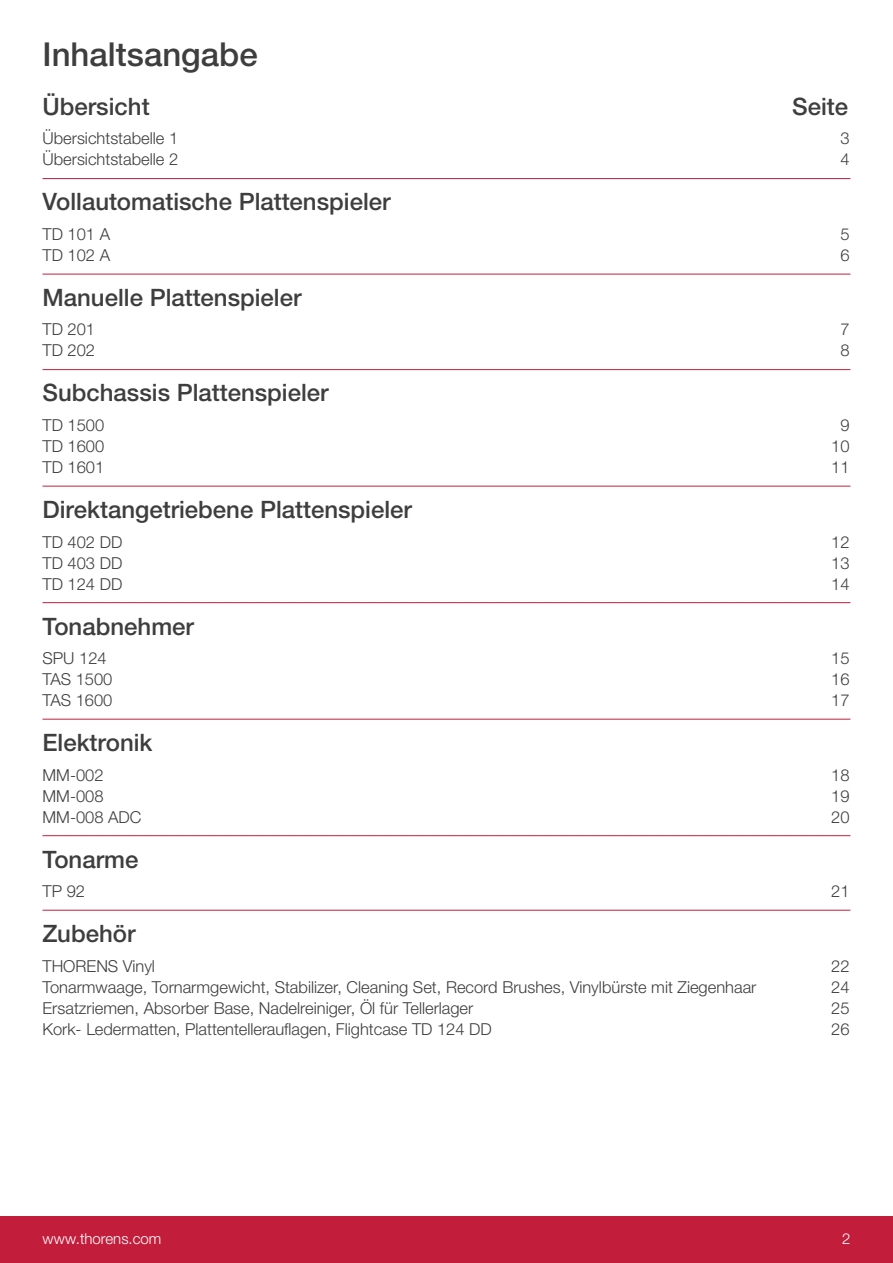
<style>
.page{position:relative;width:893px;height:1263px;background:#fff}
.page>*{position:absolute;margin:0;border:0;box-sizing:border-box;transform-origin:0 0}
.t1{font:500 33px "Helvetica Neue LTW1 G";color:#3e3e3f}
.t2{font:500 24px "Helvetica Neue LTW1 G";color:#3e3e3f}
.t3{font:300 16.5px "Helvetica Neue LTW1 G";color:#3e3e3f}
.t4{font:300 15px "Helvetica Neue LTW1 G";color:#fff}
</style>
<div class="page">
<div style="left:0;top:1216px;width:893px;height:47px;background:#c21e3c"></div>
<hr style="left:43px;top:178px;width:807px;height:1px;background:#c21e3c">
<hr style="left:43px;top:274px;width:807px;height:1px;background:#c21e3c">
<hr style="left:43px;top:369px;width:807px;height:1px;background:#c21e3c">
<hr style="left:43px;top:486px;width:807px;height:1px;background:#c21e3c">
<hr style="left:43px;top:602px;width:807px;height:1px;background:#c21e3c">
<hr style="left:43px;top:719px;width:807px;height:1px;background:#c21e3c">
<hr style="left:43px;top:835px;width:807px;height:1px;background:#c21e3c">
<hr style="left:43px;top:910px;width:807px;height:1px;background:#c21e3c">
<h1 class="t1" style="left:43px;top:35px;width:217px">Inhaltsangabe</h1>
<h2 class="t2" style="left:43px;top:92px;width:109px">Übersicht</h2>
<h2 class="t2" style="left:792px;top:92px;width:57px">Seite</h2>
<p class="t3" style="left:43px;top:128px;width:137px">Übersichtstabelle 1</p>
<p class="t3" style="left:840px;top:128px;width:11px">3</p>
<p class="t3" style="left:43px;top:149px;width:137px">Übersichtstabelle 2</p>
<p class="t3" style="left:840px;top:149px;width:11px">4</p>
<h2 class="t2" style="left:43px;top:187px;width:350px">Vollautomatische Plattenspieler</h2>
<p class="t3" style="left:43px;top:224px;width:69px">TD 101 A</p>
<p class="t3" style="left:840px;top:224px;width:11px">5</p>
<p class="t3" style="left:43px;top:245px;width:69px">TD 102 A</p>
<p class="t3" style="left:840px;top:245px;width:11px">6</p>
<h2 class="t2" style="left:43px;top:283px;width:261px">Manuelle Plattenspieler</h2>
<p class="t3" style="left:43px;top:319px;width:54px">TD 201</p>
<p class="t3" style="left:840px;top:319px;width:11px">7</p>
<p class="t3" style="left:43px;top:340px;width:54px">TD 202</p>
<p class="t3" style="left:840px;top:340px;width:11px">8</p>
<h2 class="t2" style="left:43px;top:378px;width:288px">Subchassis Plattenspieler</h2>
<p class="t3" style="left:43px;top:415px;width:63px">TD 1500</p>
<p class="t3" style="left:840px;top:415px;width:11px">9</p>
<p class="t3" style="left:43px;top:436px;width:63px">TD 1600</p>
<p class="t3" style="left:831px;top:436px;width:20px">10</p>
<p class="t3" style="left:43px;top:457px;width:63px">TD 1601</p>
<p class="t3" style="left:831px;top:457px;width:20px">11</p>
<h2 class="t2" style="left:43px;top:495px;width:371px">Direktangetriebene Plattenspieler</h2>
<p class="t3" style="left:43px;top:531px;width:81px">TD 402 DD</p>
<p class="t3" style="left:831px;top:531px;width:20px">12</p>
<p class="t3" style="left:43px;top:553px;width:81px">TD 403 DD</p>
<p class="t3" style="left:831px;top:553px;width:20px">13</p>
<p class="t3" style="left:43px;top:574px;width:81px">TD 124 DD</p>
<p class="t3" style="left:831px;top:574px;width:20px">14</p>
<h2 class="t2" style="left:43px;top:611px;width:153px">Tonabnehmer</h2>
<p class="t3" style="left:43px;top:648px;width:66px">SPU 124</p>
<p class="t3" style="left:831px;top:648px;width:20px">15</p>
<p class="t3" style="left:43px;top:669px;width:71px">TAS 1500</p>
<p class="t3" style="left:831px;top:669px;width:20px">16</p>
<p class="t3" style="left:43px;top:690px;width:71px">TAS 1600</p>
<p class="t3" style="left:831px;top:690px;width:20px">17</p>
<h2 class="t2" style="left:43px;top:728px;width:111px">Elektronik</h2>
<p class="t3" style="left:43px;top:765px;width:63px">MM-002</p>
<p class="t3" style="left:831px;top:765px;width:20px">18</p>
<p class="t3" style="left:43px;top:786px;width:63px">MM-008</p>
<p class="t3" style="left:831px;top:786px;width:20px">19</p>
<p class="t3" style="left:43px;top:807px;width:101px">MM-008 ADC</p>
<p class="t3" style="left:831px;top:807px;width:20px">20</p>
<h2 class="t2" style="left:43px;top:844px;width:97px">Tonarme</h2>
<p class="t3" style="left:43px;top:881px;width:44px">TP 92</p>
<p class="t3" style="left:831px;top:881px;width:20px">21</p>
<h2 class="t2" style="left:43px;top:919px;width:94px">Zubehör</h2>
<p class="t3" style="left:43px;top:956px;width:114px">THORENS Vinyl</p>
<p class="t3" style="left:831px;top:956px;width:20px">22</p>
<p class="t3" style="left:43px;top:977px;width:715px">Tonarmwaage, Tornarmgewicht, Stabilizer, Cleaning Set, Record Brushes, Vinylbürste mit Ziegenhaar</p>
<p class="t3" style="left:831px;top:977px;width:20px">24</p>
<p class="t3" style="left:43px;top:998px;width:432px">Ersatzriemen, Absorber Base, Nadelreiniger, Öl für Tellerlager</p>
<p class="t3" style="left:831px;top:998px;width:20px">25</p>
<p class="t3" style="left:43px;top:1019px;width:451px">Kork- Ledermatten, Plattentellerauflagen, Flightcase TD 124 DD</p>
<p class="t3" style="left:831px;top:1019px;width:20px">26</p>
<p class="t4" style="left:43px;top:1229px;width:120px">www.thorens.com</p>
<p class="t4" style="left:842px;top:1229px;width:10px">2</p>
</div>
